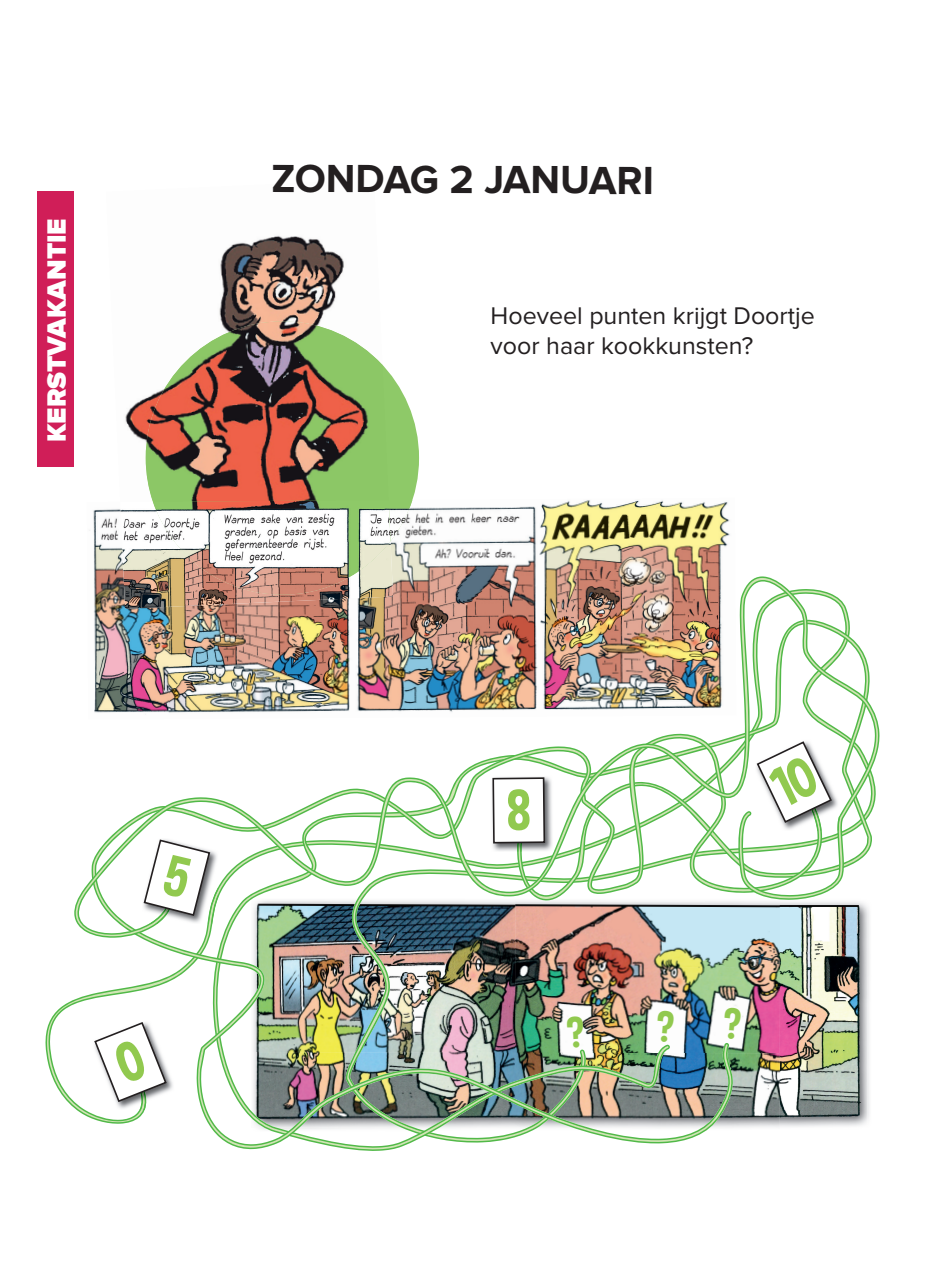
<style>
.page{position:relative;width:927px;height:1279px;background:#fff}
.page>*{position:absolute;margin:0;border:0;box-sizing:border-box;transform-origin:0 0}
.t1{font:700 40.75px "Proxima Nova";letter-spacing:-.005em;color:#231f20}
.t2{font:900 27.5px "Proxima Nova";color:#fff}
.t3{font:25px/30px "Proxima Nova";color:#231f20}
</style>
<div class="page">
<div style="left:37px;top:191px;width:37px;height:276px;background:#d01e58"></div>
<div style="left:146px;top:321px;width:273px;height:273px;background:#8ec968;border-radius:50%"></div>
<img style="left:125px;top:235px;width:219px;height:231px">
<img style="left:146px;top:321px;width:243px;height:181px">
<img style="left:93px;top:509px;width:27px;height:48px">
<img style="left:330px;top:498px;width:400px;height:59px">
<img style="left:390px;top:500px;width:22px;height:41px">
<img style="left:120px;top:502px;width:273px;height:55px">
<img style="left:153px;top:500px;width:237px;height:57px">
<img style="left:88px;top:951px;width:774px;height:200px">
<img style="left:92px;top:951px;width:731px;height:198px">
<img style="left:94px;top:557px;width:775px;height:394px">
<img style="left:74px;top:576px;width:806px;height:362px">
<img style="left:142px;top:838px;width:76px;height:86px">
<img style="left:207px;top:887px;width:11px;height:37px">
<img style="left:149px;top:917px;width:25px;height:7px">
<img style="left:93px;top:1020px;width:81px;height:90px">
<img style="left:137px;top:1103px;width:9px;height:7px">
<img style="left:491px;top:775px;width:62px;height:77px">
<img style="left:517px;top:843px;width:5px;height:9px">
<div style="left:493px;top:778px;width:51px;height:64px;background:#fff"></div>
<div style="left:492px;top:777px;width:53px;height:66px;border:2px solid #231f20"></div>
<svg style="left:567px;top:1016px;width:17px;height:32px"></svg>
<svg style="left:656px;top:1006px;width:85px;height:36px"></svg>
<svg style="left:143px;top:838px;width:68px;height:79px"></svg>
<svg style="left:93px;top:1021px;width:75px;height:82px"></svg>
<svg style="left:755px;top:740px;width:85px;height:91px"></svg>
<p class="t2" style="left:44px;top:442px;width:225px;rotate:-90deg">KERSTVAKANTIE</p>
<h1 class="t1" style="left:271px;top:161px;width:384px">ZONDAG 2 JANUARI</h1>
<p class="t3" style="left:491px;top:301px;width:326px">Hoeveel punten krijgt Doortje voor haar kookkunsten?</p>
</div>
